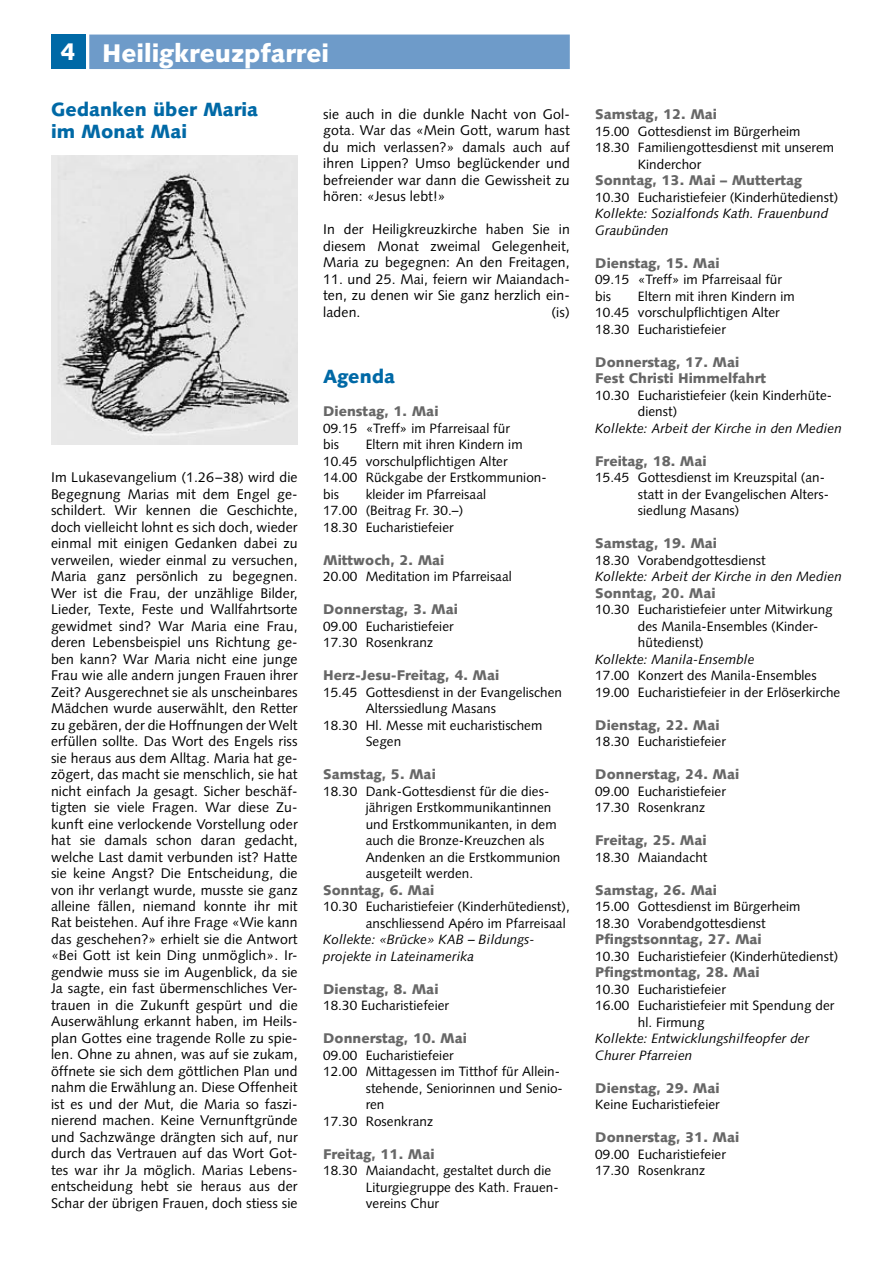
<style>
.page{position:relative;width:893px;height:1263px;background:#fff}
.page>*{position:absolute;margin:0;border:0;box-sizing:border-box;transform-origin:0 0}
.t1{font:900 25.5px "Syntax";color:#fff}
.t2{font:900 19.2px/21.8px "Syntax";color:#0069a6}
.t3{font:14.1px/16.5px "Syntax";letter-spacing:.01em;color:#000;text-align:justify}
.t4{font:900 14.1px/16.5px "Syntax";color:#676767}
.t5{font:13.5px/16.5px "Syntax";letter-spacing:.005em;color:#000}
.t6{font:italic 13.5px/16.5px "Syntax";letter-spacing:.005em;color:#000}
.s1{font-size:24px}
</style>
<div class="page">
<div style="left:51px;top:35px;width:34px;height:34px;background:#0069a6"></div>
<div style="left:89px;top:35px;width:481px;height:34px;background:#6e9bc9"></div>
<img style="left:51px;top:156px;width:247px;height:288px">
<h1 class="t1" style="left:60px;top:38px;width:270px"><span class="s1">4</span> Heiligkreuzpfarrei</h1>
<h2 class="t2" style="left:51px;top:99px;width:209px">Gedanken über Maria im Monat Mai</h2>
<p class="t3" style="left:51px;top:469px;width:248px">Im Lukasevangelium (1.26–38) wird die Begegnung Marias mit dem Engel ge&shy;schildert. Wir kennen die Geschichte, doch vielleicht lohnt es sich doch, wieder einmal mit einigen Gedanken dabei zu verweilen, wieder einmal zu versuchen, Maria ganz persönlich zu begegnen.<br>Wer ist die Frau, der unzählige Bilder, Lieder, Texte, Feste und Wallfahrtsorte gewidmet sind? War Maria eine Frau, deren Lebensbeispiel uns Richtung ge&shy;ben kann? War Maria nicht eine junge Frau wie alle andern jungen Frauen ihrer Zeit? Ausgerechnet sie als unscheinbares Mädchen wurde auserwählt, den Retter zu gebären, der die Hoffnungen der Welt erfüllen sollte. Das Wort des Engels riss sie heraus aus dem Alltag. Maria hat ge&shy;zögert, das macht sie menschlich, sie hat nicht einfach Ja gesagt. Sicher beschäf&shy;tigten sie viele Fragen. War diese Zu&shy;kunft eine verlockende Vorstellung oder hat sie damals schon daran gedacht, welche Last damit verbunden ist? Hatte sie keine Angst? Die Entscheidung, die von ihr verlangt wurde, musste sie ganz alleine fällen, niemand konnte ihr mit Rat beistehen. Auf ihre Frage «Wie kann das geschehen?» erhielt sie die Antwort «Bei Gott ist kein Ding unmöglich». Ir&shy;gendwie muss sie im Augenblick, da sie Ja sagte, ein fast übermenschliches Ver&shy;trauen in die Zukunft gespürt und die Auserwählung erkannt haben, im Heils&shy;plan Gottes eine tragende Rolle zu spie&shy;len. Ohne zu ahnen, was auf sie zukam, öffnete sie sich dem göttlichen Plan und nahm die Erwählung an. Diese Offenheit ist es und der Mut, die Maria so faszi&shy;nierend machen. Keine Vernunftgründe und Sachzwänge drängten sich auf, nur durch das Vertrauen auf das Wort Got&shy;tes war ihr Ja möglich. Marias Lebens&shy;entscheidung hebt sie heraus aus der Schar der übrigen Frauen, doch stiess sie</p>
<p class="t3" style="left:323px;top:106px;width:248px">sie auch in die dunkle Nacht von Gol&shy;gota. War das «Mein Gott, warum hast du mich verlassen?» damals auch auf ihren Lippen? Umso beglückender und befreiender war dann die Gewissheit zu hören: «Jesus lebt!»</p>
<p class="t3" style="left:323px;top:221px;width:248px">In der Heiligkreuzkirche haben Sie in diesem Monat zweimal Gelegenheit, Maria zu begegnen: An den Freitagen,</p>
<p class="t3" style="left:323px;top:271px;width:248px">11. und 25. Mai, feiern wir Maiandach&shy;ten, zu denen wir Sie ganz herzlich ein&shy;laden.</p>
<p class="t3" style="left:551px;top:304px;width:20px">(is)</p>
<h2 class="t2" style="left:323px;top:366px;width:73px">Agenda</h2>
<p class="t4" style="left:323px;top:403px;width:117px">Dienstag, 1. Mai</p>
<p class="t5" style="left:323px;top:420px;width:188px">09.15 «Treff» im Pfarreisaal für bis</p>
<p class="t5" style="left:323px;top:436px;width:225px;text-indent:43px">Eltern mit ihren Kindern im<br>10.45 vorschulpflichtigen Alter<br>14.00 Rückgabe der Erstkommunion&shy;bis</p>
<p class="t5" style="left:323px;top:486px;width:165px;text-indent:43px">kleider im Pfarreisaal<br>17.00 (Beitrag Fr. 30.–)<br>18.30 Eucharistiefeier</p>
<p class="t4" style="left:323px;top:551px;width:123px">Mittwoch, 2. Mai</p>
<p class="t5" style="left:323px;top:568px;width:190px">20.00 Meditation im Pfarreisaal</p>
<p class="t4" style="left:323px;top:601px;width:136px">Donnerstag, 3. Mai</p>
<p class="t5" style="left:323px;top:618px;width:132px">09.00 Eucharistiefeier<br>17.30 Rosenkranz</p>
<p class="t4" style="left:323px;top:667px;width:178px">Herz-Jesu-Freitag, 4. Mai</p>
<p class="t5" style="left:323px;top:684px;width:240px">15.45 Gottesdienst in der Evangelischen</p>
<p class="t5" style="left:366px;top:700px;width:132px">Alterssiedlung Masans</p>
<p class="t5" style="left:323px;top:717px;width:221px">18.30 Hl. Messe mit eucharistischem</p>
<p class="t5" style="left:366px;top:733px;width:37px">Segen</p>
<p class="t4" style="left:323px;top:766px;width:114px">Samstag, 5. Mai</p>
<p class="t5" style="left:366px;top:783px;width:196px;text-indent:-43px">18.30 Dank-Gottesdienst für die dies&shy;jährigen Erstkommunikantinnen und Erstkommunikanten, in dem auch die Bronze-Kreuzchen als<br>Andenken an die Erstkommunion ausgeteilt werden.</p>
<p class="t4" style="left:323px;top:881px;width:113px">Sonntag, 6. Mai</p>
<p class="t5" style="left:366px;top:898px;width:206px;text-indent:-43px">10.30 Eucharistiefeier (Kinderhütedienst), anschliessend Apéro im Pfarreisaal</p>
<p class="t6" style="left:323px;top:931px;width:211px">Kollekte: «Brücke» KAB – Bildungs&shy;projekte in Lateinamerika</p>
<p class="t4" style="left:323px;top:980px;width:117px">Dienstag, 8. Mai</p>
<p class="t5" style="left:323px;top:997px;width:127px">18.30 Eucharistiefeier</p>
<p class="t4" style="left:323px;top:1030px;width:145px">Donnerstag, 10. Mai</p>
<p class="t5" style="left:323px;top:1047px;width:132px">09.00 Eucharistiefeier</p>
<p class="t5" style="left:323px;top:1063px;width:238px">12.00 Mittagessen im Titthof für Allein-</p>
<p class="t5" style="left:366px;top:1080px;width:199px">stehende, Seniorinnen und Senio-</p>
<p class="t5" style="left:366px;top:1096px;width:20px">ren</p>
<p class="t5" style="left:323px;top:1113px;width:111px">17.30 Rosenkranz</p>
<p class="t4" style="left:323px;top:1145px;width:113px">Freitag, 11. Mai</p>
<p class="t5" style="left:366px;top:1162px;width:195px;text-indent:-43px">18.30 Maiandacht, gestaltet durch die<br>Liturgiegruppe des Kath. Frauen&shy;vereins Chur</p>
<p class="t4" style="left:595px;top:106px;width:123px">Samstag, 12. Mai</p>
<p class="t5" style="left:595px;top:123px;width:207px">15.00 Gottesdienst im Bürgerheim</p>
<p class="t5" style="left:595px;top:139px;width:240px">18.30 Familiengottesdienst mit unserem</p>
<p class="t5" style="left:638px;top:156px;width:65px">Kinderchor</p>
<p class="t4" style="left:595px;top:172px;width:208px">Sonntag, 13. Mai – Muttertag</p>
<p class="t5" style="left:595px;top:189px;width:244px">10.30 Eucharistiefeier (Kinderhütedienst)</p>
<p class="t6" style="left:595px;top:205px;width:234px">Kollekte: Sozialfonds Kath. Frauenbund<br>Graubünden</p>
<p class="t4" style="left:595px;top:254px;width:126px">Dienstag, 15. Mai</p>
<p class="t5" style="left:595px;top:271px;width:188px">09.15 «Treff» im Pfarreisaal für bis</p>
<p class="t5" style="left:595px;top:288px;width:201px;text-indent:43px">Eltern mit ihren Kindern im<br>10.45 vorschulpflichtigen Alter<br>18.30 Eucharistiefeier</p>
<p class="t4" style="left:595px;top:353px;width:172px">Donnerstag, 17. Mai<br>Fest Christi Himmelfahrt</p>
<p class="t5" style="left:638px;top:387px;width:196px;text-indent:-43px">10.30 Eucharistiefeier (kein Kinderhüte&shy;dienst)</p>
<p class="t6" style="left:595px;top:420px;width:248px">Kollekte: Arbeit der Kirche in den Medien</p>
<p class="t4" style="left:595px;top:452px;width:113px">Freitag, 18. Mai</p>
<p class="t5" style="left:638px;top:469px;width:193px;text-indent:-43px">15.45 Gottesdienst im Kreuzspital (an&shy;statt in der Evangelischen Alters&shy;siedlung Masans)</p>
<p class="t4" style="left:595px;top:535px;width:123px">Samstag, 19. Mai</p>
<p class="t5" style="left:595px;top:552px;width:172px">18.30 Vorabendgottesdienst</p>
<p class="t6" style="left:595px;top:568px;width:248px">Kollekte: Arbeit der Kirche in den Medien</p>
<p class="t4" style="left:595px;top:584px;width:122px">Sonntag, 20. Mai</p>
<p class="t5" style="left:638px;top:601px;width:196px;text-indent:-43px">10.30 Eucharistiefeier unter Mitwirkung des Manila-Ensembles (Kinder&shy;hütedienst)</p>
<p class="t6" style="left:595px;top:651px;width:161px">Kollekte: Manila-Ensemble</p>
<p class="t5" style="left:595px;top:667px;width:247px">17.00 Konzert des Manila-Ensembles<br>19.00 Eucharistiefeier in der Erlöserkirche</p>
<p class="t4" style="left:595px;top:716px;width:126px">Dienstag, 22. Mai</p>
<p class="t5" style="left:595px;top:733px;width:132px">18.30 Eucharistiefeier</p>
<p class="t4" style="left:595px;top:766px;width:145px">Donnerstag, 24. Mai</p>
<p class="t5" style="left:595px;top:783px;width:132px">09.00 Eucharistiefeier<br>17.30 Rosenkranz</p>
<p class="t4" style="left:595px;top:832px;width:113px">Freitag, 25. Mai</p>
<p class="t5" style="left:595px;top:849px;width:114px">18.30 Maiandacht</p>
<p class="t4" style="left:595px;top:881px;width:123px">Samstag, 26. Mai</p>
<p class="t5" style="left:595px;top:898px;width:207px">15.00 Gottesdienst im Bürgerheim<br>18.30 Vorabendgottesdienst</p>
<p class="t4" style="left:595px;top:931px;width:168px">Pfingstsonntag, 27. Mai</p>
<p class="t5" style="left:595px;top:948px;width:244px">10.30 Eucharistiefeier (Kinderhütedienst)</p>
<p class="t4" style="left:595px;top:964px;width:166px">Pfingstmontag, 28. Mai</p>
<p class="t5" style="left:595px;top:981px;width:132px">10.30 Eucharistiefeier</p>
<p class="t5" style="left:595px;top:997px;width:240px">16.00 Eucharistiefeier mit Spendung der</p>
<p class="t5" style="left:638px;top:1014px;width:68px">hl. Firmung</p>
<p class="t6" style="left:595px;top:1030px;width:215px">Kollekte: Entwicklungshilfeopfer der<br>Churer Pfarreien</p>
<p class="t4" style="left:595px;top:1079px;width:126px">Dienstag, 29. Mai</p>
<p class="t5" style="left:595px;top:1096px;width:126px">Keine Eucharistiefeier</p>
<p class="t4" style="left:595px;top:1129px;width:145px">Donnerstag, 31. Mai</p>
<p class="t5" style="left:595px;top:1146px;width:132px">09.00 Eucharistiefeier<br>17.30 Rosenkranz</p>
</div>
